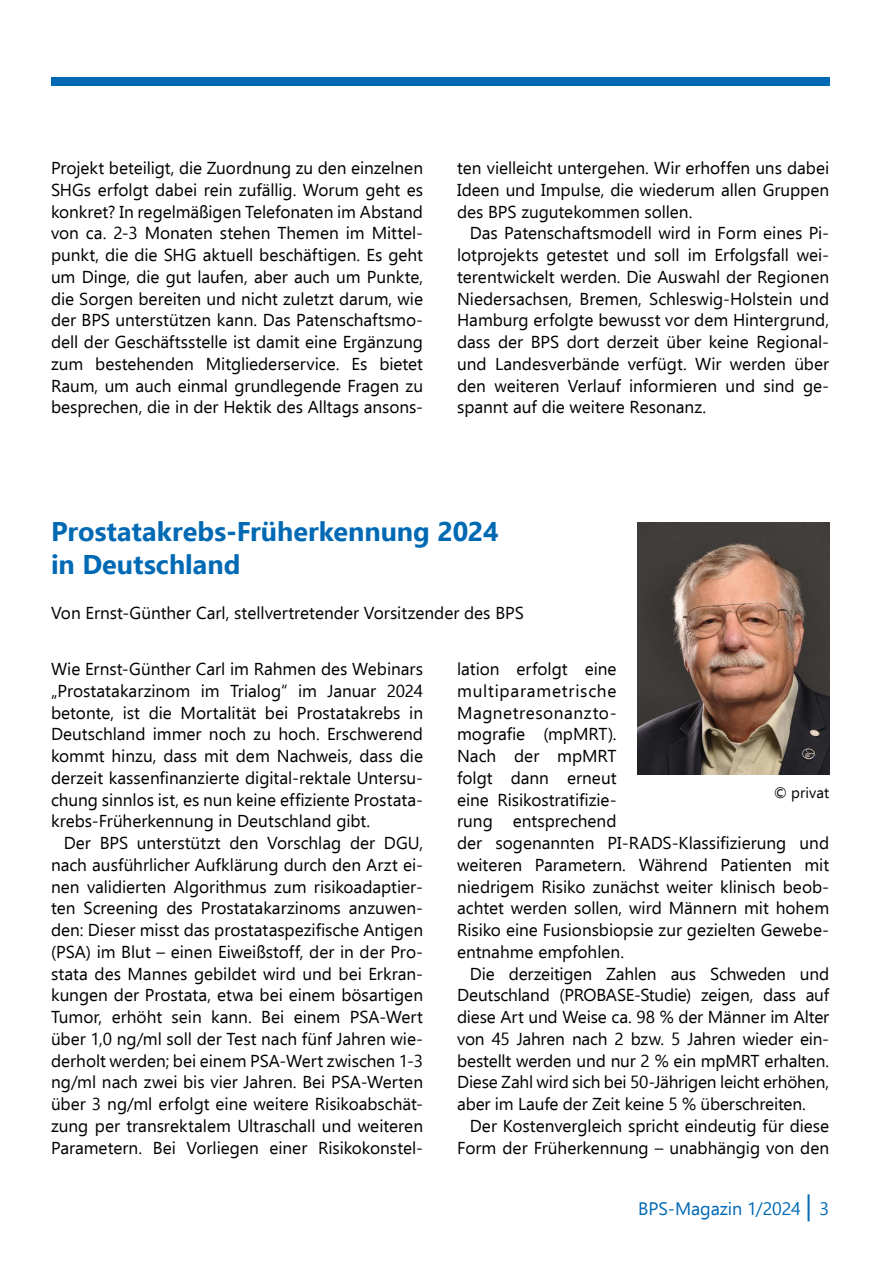
<style>
.page{position:relative;width:893px;height:1263px;background:#fff}
.page>*{position:absolute;margin:0;border:0;box-sizing:border-box;transform-origin:0 0}
.t1{font:700 27px/32.4px "Ebrima";color:#0069b4}
.t2{font:18px "Ebrima";letter-spacing:-.01em;color:#0069b4}
.t3{font:17.25px/21.8px "Ebrima";color:#000;text-align:justify}
.t4{font:15px "Ebrima";letter-spacing:.005em;color:#000}
</style>
<div class="page">
<div style="left:51px;top:78px;width:778px;height:8px;background:#0069b4"></div>
<img style="left:638px;top:523px;width:191px;height:251px">
<p class="t3" style="left:51px;top:157px;width:374px">Projekt beteiligt, die Zuordnung zu den einzelnen SHGs erfolgt dabei rein zufällig. Worum geht es konkret? In regelmäßigen Telefonaten im Abstand von ca. 2-3 Monaten stehen Themen im Mittel&shy;punkt, die die SHG aktuell beschäftigen. Es geht um Dinge, die gut laufen, aber auch um Punkte, die Sorgen bereiten und nicht zuletzt darum, wie der BPS unterstützen kann. Das Patenschaftsmo&shy;dell der Geschäftsstelle ist damit eine Ergänzung zum bestehenden Mitgliederservice. Es bietet Raum, um auch einmal grundlegende Fragen zu besprechen, die in der Hektik des Alltags ansons-</p>
<p class="t3" style="left:457px;top:157px;width:374px">ten vielleicht untergehen. Wir erhoffen uns dabei Ideen und Impulse, die wiederum allen Gruppen des BPS zugutekommen sollen.</p>
<p class="t3" style="left:457px;top:222px;width:374px;text-indent:13px">Das Patenschaftsmodell wird in Form eines Pi&shy;lotprojekts getestet und soll im Erfolgsfall wei&shy;terentwickelt werden. Die Auswahl der Regionen Niedersachsen, Bremen, Schleswig-Holstein und Hamburg erfolgte bewusst vor dem Hintergrund, dass der BPS dort derzeit über keine Regional&shy;und Landesverbände verfügt. Wir werden über den weiteren Verlauf informieren und sind ge&shy;spannt auf die weitere Resonanz.</p>
<h1 class="t1" style="left:51px;top:514px;width:449px">Prostatakrebs-Früherkennung 2024 in Deutschland</h1>
<p class="t3" style="left:51px;top:601px;width:474px">Von Ernst-Günther Carl, stellvertretender Vorsitzender des BPS</p>
<p class="t3" style="left:51px;top:658px;width:374px">Wie Ernst-Günther Carl im Rahmen des Webinars „Prostatakarzinom im Trialog“ im Januar 2024 betonte, ist die Mortalität bei Prostatakrebs in Deutschland immer noch zu hoch. Erschwerend kommt hinzu, dass mit dem Nachweis, dass die derzeit kassenfinanzierte digital-rektale Untersu&shy;chung sinnlos ist, es nun keine effiziente Prostata&shy;krebs-Früherkennung in Deutschland gibt.</p>
<p class="t3" style="left:51px;top:832px;width:374px;text-indent:13px">Der BPS unterstützt den Vorschlag der DGU, nach ausführlicher Aufklärung durch den Arzt ei&shy;nen validierten Algorithmus zum risikoadaptier&shy;ten Screening des Prostatakarzinoms anzuwen&shy;den: Dieser misst das prostataspezifische Antigen (PSA) im Blut – einen Eiweißstoff, der in der Pro&shy;stata des Mannes gebildet wird und bei Erkran&shy;kungen der Prostata, etwa bei einem bösartigen Tumor, erhöht sein kann. Bei einem PSA-Wert über 1,0 ng/ml soll der Test nach fünf Jahren wie&shy;derholt werden; bei einem PSA-Wert zwischen 1-3 ng/ml nach zwei bis vier Jahren. Bei PSA-Werten über 3 ng/ml erfolgt eine weitere Risikoabschät&shy;zung per transrektalem Ultraschall und weiteren Parametern. Bei Vorliegen einer Risikokonstel-</p>
<p class="t3" style="left:457px;top:657px;width:374px;text-align:left">lation erfolgt eine<br>multiparametrische<br>Magnetresonanzto-<br>mografie (mpMRT).<br>Nach der mpMRT<br>folgt dann erneut<br>eine Risikostratifizie-<br>rung entsprechend<br>der sogenannten PI-RADS-Klassifizierung und weiteren Parametern. Während Patienten mit niedrigem Risiko zunächst weiter klinisch beob&shy;achtet werden sollen, wird Männern mit hohem<br>Risiko eine Fusionsbiopsie zur gezielten Gewebe&shy;entnahme empfohlen.</p>
<p class="t3" style="left:457px;top:962px;width:374px;text-indent:13px">Die derzeitigen Zahlen aus Schweden und Deutschland (PROBASE-Studie) zeigen, dass auf diese Art und Weise ca. 98 % der Männer im Alter von 45 Jahren nach 2 bzw. 5 Jahren wieder ein&shy;bestellt werden und nur 2 % ein mpMRT erhalten.<br>Diese Zahl wird sich bei 50-Jährigen leicht erhöhen, aber im Laufe der Zeit keine 5 % überschreiten.</p>
<p class="t3" style="left:457px;top:1114px;width:374px;text-align:right">Der Kostenvergleich spricht eindeutig für diese<br>Form der Früherkennung – unabhängig von den</p>
<p class="t4" style="left:774px;top:782px;width:57px">© privat</p>
<p class="t2" style="left:638px;top:1195px;width:192px">BPS-Magazin 1/2024 3</p>
</div>
